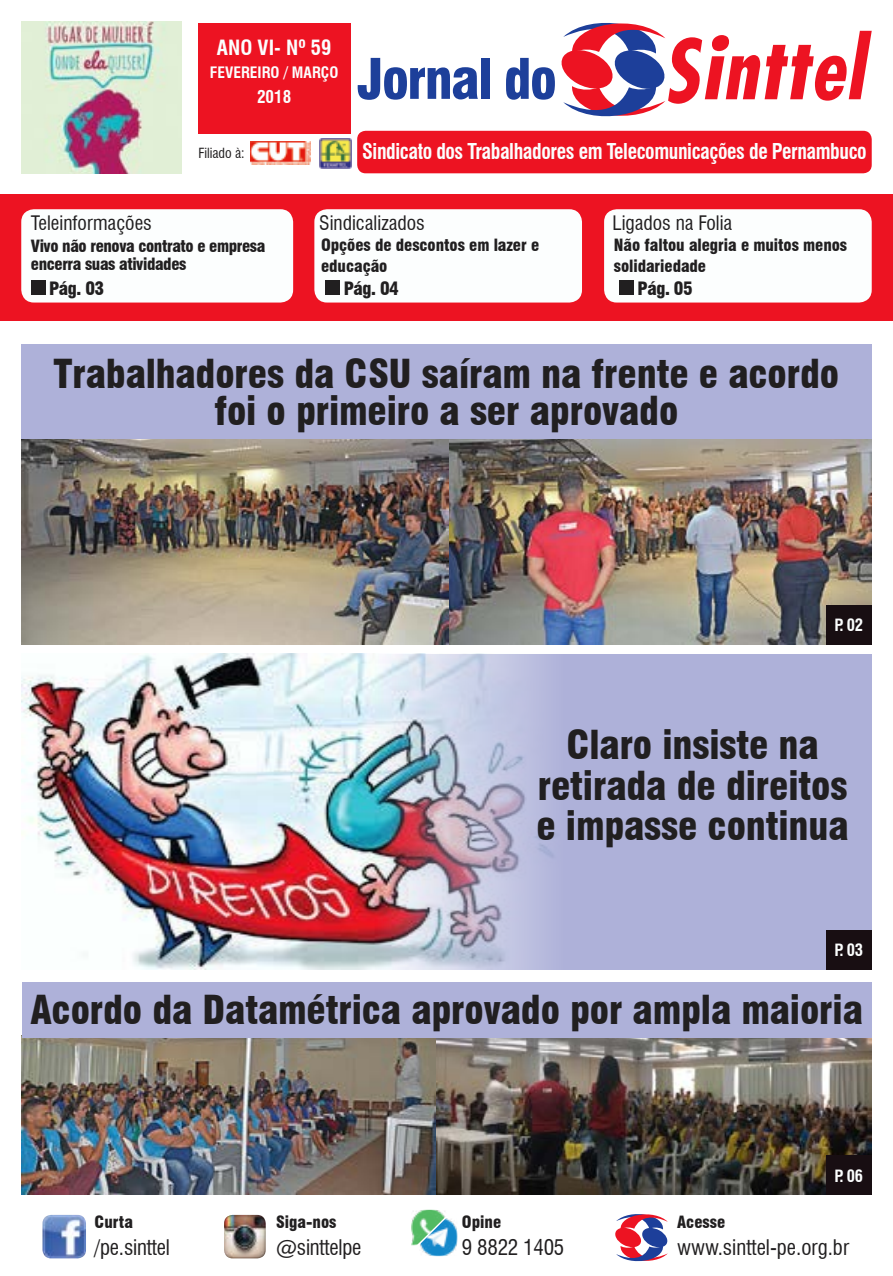
<style>
.page{position:relative;width:893px;height:1276px;background:#fff}
.page>*{position:absolute;margin:0;border:0;box-sizing:border-box;transform-origin:0 0}
.t1{font:900 condensed 54.45px "Swiss 721 BT";letter-spacing:-.03em;color:#1d3f9a}
.t2{font:900 condensed 39px/40.5px "Swiss 721 BT";letter-spacing:-.005em;color:#211f20;text-align:center}
.t3{font:700 condensed 21.3px "Swiss 721 BT";letter-spacing:-.02em;color:#fcfefe;scale:.93 1}
.t4{font:condensed 21px "Swiss 721 BT";letter-spacing:-.01em;color:#211f20}
.t5{font:700 condensed 20.55px "Swiss 721 BT";color:#fcfefe}
.t6{font:condensed 19.5px "Swiss 721 BT";color:#211f20}
.t7{font:900 condensed 18px "Swiss 721 BT";letter-spacing:-.025em;color:#211f20}
.t8{font:700 condensed 17.1px "Swiss 721 BT";color:#fcfefe}
.t9{font:900 condensed 16.5px/21px "Swiss 721 BT";letter-spacing:-.005em;color:#211f20}
.t10{font:900 condensed 16.5px/18px "Swiss 721 BT";letter-spacing:-.025em;color:#211f20}
.t11{font:700 condensed 16.5px "Swiss 721 BT";color:#fcfefe}
.t12{font:700 condensed 15.45px "Swiss 721 BT";color:#fcfefe}
.t13{font:condensed 13.65px "Swiss 721 BT";color:#211f20}
</style>
<div class="page">
<div style="left:22px;top:654px;width:850px;height:315px;background:#aeb1d9"></div>
<img style="left:22px;top:1037px;width:850px;height:157px">
<img style="left:21px;top:439px;width:851px;height:205px">
<div style="left:0;top:194px;width:893px;height:126px;background:#ed1322"></div>
<div style="left:357px;top:131px;width:515px;height:42px;background:#ed1322;border-radius:9px"></div>
<div style="left:198px;top:23px;width:152px;height:111px;background:#ed1322"></div>
<svg style="left:561px;top:23px;width:311px;height:94px"></svg>
<img style="left:250px;top:142px;width:61px;height:22px">
<img style="left:320px;top:138px;width:31px;height:30px">
<img style="left:43px;top:1215px;width:43px;height:43px">
<img style="left:224px;top:1215px;width:42px;height:43px">
<svg style="left:615px;top:1214px;width:53px;height:48px"></svg>
<div style="left:604px;top:209px;width:268px;height:93px;background:#fcfefe;border-radius:13px"></div>
<div style="left:21px;top:209px;width:272px;height:93px;background:#fcfefe;border-radius:13px"></div>
<div style="left:314px;top:209px;width:268px;height:93px;background:#fcfefe;border-radius:13px"></div>
<div style="left:31px;top:280px;width:15px;height:15px;background:#211f20"></div>
<div style="left:619px;top:280px;width:15px;height:15px;background:#211f20"></div>
<div style="left:325px;top:280px;width:15px;height:15px;background:#211f20"></div>
<div style="left:21px;top:344px;width:851px;height:95px;background:#aeb1d9"></div>
<div style="left:826px;top:605px;width:45px;height:39px;background:#180e12"></div>
<div style="left:826px;top:930px;width:45px;height:39px;background:#180e12"></div>
<img style="left:420px;top:1218px;width:37px;height:38px">
<img style="left:411px;top:1209px;width:35px;height:36px">
<img style="left:22px;top:654px;width:523px;height:315px">
<div style="left:22px;top:981px;width:850px;height:56px;background:#aeb1d9"></div>
<div style="left:826px;top:1155px;width:45px;height:40px;background:#180e12"></div>
<img style="left:21px;top:21px;width:160px;height:152px">
<p class="t5" style="left:217px;top:35px;width:116px">ANO VI- Nº 59</p>
<p class="t12" style="left:210px;top:63px;width:130px">FEVEREIRO / MARÇO</p>
<p class="t8" style="left:257px;top:87px;width:36px">2018</p>
<h1 class="t1" style="left:357px;top:46px;width:201px">Jornal do</h1>
<p class="t13" style="left:199px;top:145px;width:48px">Filiado à:</p>
<p class="t3" style="left:362px;top:138px;width:544px">Sindicato dos Trabalhadores em Telecomunicações de Pernambuco</p>
<p class="t6" style="left:319px;top:211px;width:107px">Sindicalizados</p>
<p class="t6" style="left:612px;top:211px;width:121px">Ligados na Folia</p>
<p class="t6" style="left:31px;top:211px;width:123px">Teleinformações</p>
<p class="t6" style="left:319px;top:211px;width:123px">Teleinformações</p>
<p class="t10" style="left:31px;top:237px;width:236px">Vivo não renova contrato e empresa encerra suas atividades</p>
<p class="t9" style="left:321px;top:235px;width:220px">Opções de descontos em lazer e educação</p>
<p class="t9" style="left:614px;top:235px;width:235px">Não faltou alegria e muitos menos solidariedade</p>
<p class="t7" style="left:49px;top:278px;width:57px">Pág. 03</p>
<p class="t7" style="left:344px;top:278px;width:57px">Pág. 04</p>
<p class="t7" style="left:638px;top:278px;width:57px">Pág. 05</p>
<p class="t2" style="left:54px;top:355px;width:787px;line-height:37.5px">Trabalhadores da CSU saíram na frente e acordo foi o primeiro a ser aprovado</p>
<p class="t11" style="left:834px;top:615px;width:30px">P. 02</p>
<p class="t2" style="left:536px;top:725px;width:314px">Claro insiste na retirada de direitos e impasse continua</p>
<p class="t11" style="left:834px;top:940px;width:30px">P. 03</p>
<p class="t2" style="left:30px;top:990px;width:834px">Acordo da Datamétrica aprovado por ampla maioria</p>
<p class="t9" style="left:95px;top:1211px;width:40px">Curta</p>
<p class="t4" style="left:95px;top:1235px;width:77px">/pe.sinttel</p>
<p class="t9" style="left:276px;top:1211px;width:62px">Siga-nos</p>
<p class="t4" style="left:276px;top:1235px;width:87px">@sinttelpe</p>
<p class="t9" style="left:462px;top:1211px;width:41px">Opine</p>
<p class="t4" style="left:462px;top:1235px;width:104px">9 8822 1405</p>
<p class="t9" style="left:677px;top:1211px;width:50px">Acesse</p>
<p class="t11" style="left:834px;top:1165px;width:30px">P. 06</p>
<p class="t4" style="left:677px;top:1235px;width:173px">www.sinttel-pe.org.br</p>
</div>
